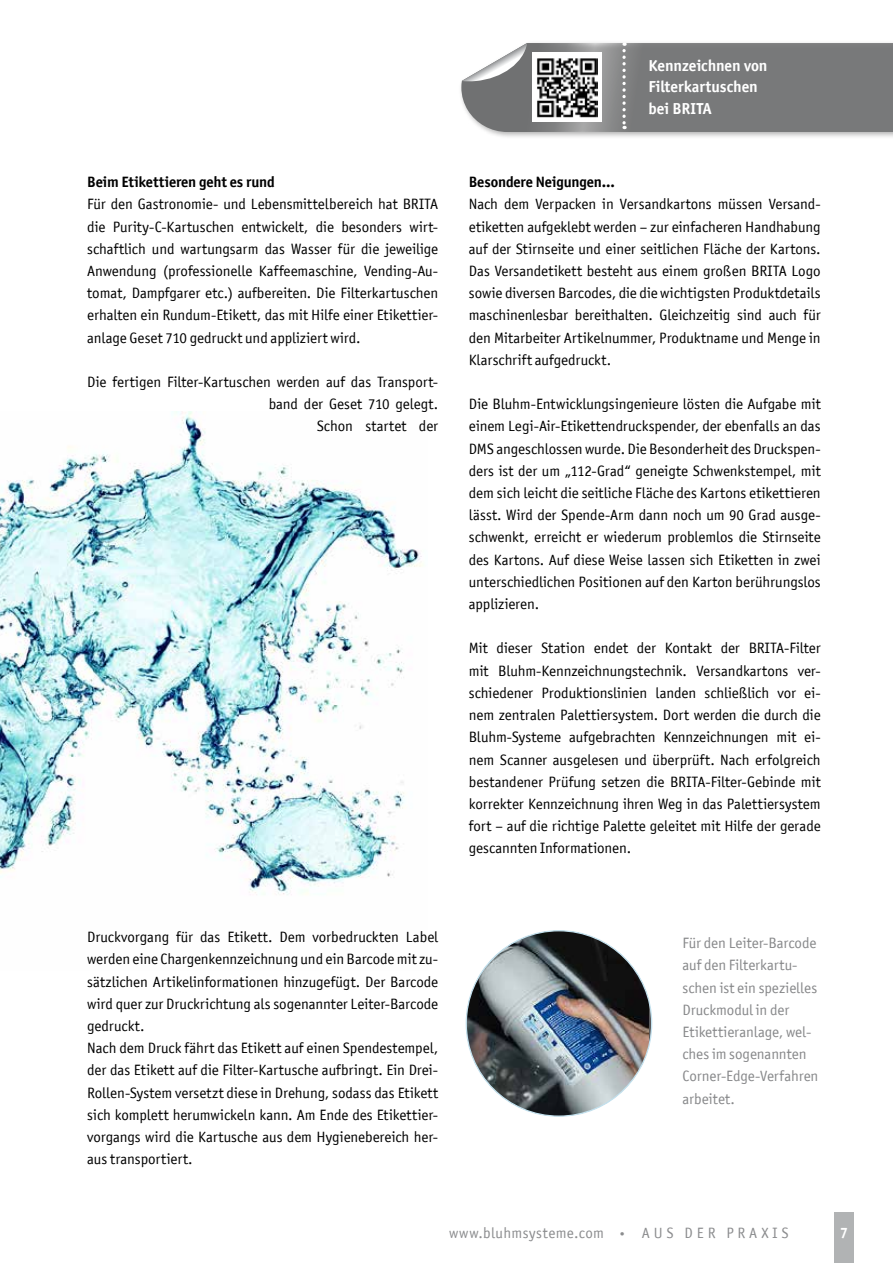
<style>
.page{position:relative;width:893px;height:1263px;background:#fff}
.page>*{position:absolute;margin:0;border:0;box-sizing:border-box;transform-origin:0 0}
.t1{font:700 15.9px/21.5px "Officina San ITC";color:#fff}
.t2{font:15px/22.2px "Officina San ITC";color:#000}
.t3{font:15px/22.2px "Officina San ITC";color:#87888a}
.t4{font:15px "Officina San ITC";letter-spacing:.03em;color:#8b8c8e}
.t5{font:700 15px "Officina San ITC";color:#fff}
.s1{font-weight:700}
.s2{font-size:12px}
</style>
<div class="page">
<div style="left:834px;top:1212px;width:20px;height:51px;background:#b1b3b4"></div>
<img style="left:0;top:411px;width:423px;height:484px">
<img style="left:466px;top:931px;width:183px;height:184px">
<div style="left:458px;top:40px;width:435px;height:99px;background:#000;opacity:.29"></div>
<svg style="left:461px;top:43px;width:432px;height:89px;background:#838485"></svg>
<div style="left:532px;top:53px;width:69px;height:69px;background:#fff"></div>
<img style="left:537px;top:58px;width:60px;height:60px">
<p class="t2" style="left:87px;top:171px;width:353px"><span class="s1">Beim Etikettieren geht es rund<br></span>Für den Gastronomie- und Lebensmittelbereich hat BRITA die Purity-C-Kartuschen entwickelt, die besonders wirt&shy;schaftlich und wartungsarm das Wasser für die jeweilige Anwendung (professionelle Kaffeemaschine, Vending-Au&shy;tomat, Dampfgarer etc.) aufbereiten. Die Filterkartuschen erhalten ein Rundum-Etikett, das mit Hilfe einer Etikettier&shy;anlage Geset 710 gedruckt und appliziert wird.</p>
<p class="t2" style="left:87px;top:371px;width:352px;text-align:right">Die fertigen Filter-Kartuschen werden auf das Transport&shy;band der Geset 710 gelegt.<br>Schon startet der</p>
<p class="t1" style="left:648px;top:55px;width:121px">Kennzeichnen von<br>Filterkartuschen bei BRITA</p>
<p class="t2" style="left:469px;top:171px;width:353px"><span class="s1">Besondere Neigungen...<br></span>Nach dem Verpacken in Versandkartons müssen Versand&shy;etiketten aufgeklebt werden – zur einfacheren Handhabung auf der Stirnseite und einer seitlichen Fläche der Kartons.<br>Das Versandetikett besteht aus einem großen BRITA Logo sowie diversen Barcodes, die die wichtigsten Produktdetails maschinenlesbar bereithalten. Gleichzeitig sind auch für den Mitarbeiter Artikelnummer, Produktname und Menge in Klarschrift aufgedruckt.</p>
<p class="t2" style="left:469px;top:393px;width:353px;text-align:justify">Die Bluhm-Entwicklungsingenieure lösten die Aufgabe mit einem Legi-Air-Etikettendruckspender, der ebenfalls an das DMS angeschlossen wurde. Die Besonderheit des Druckspen&shy;ders ist der um „112-Grad“ geneigte Schwenkstempel, mit dem sich leicht die seitliche Fläche des Kartons etikettieren lässt. Wird der Spende-Arm dann noch um 90 Grad ausge&shy;schwenkt, erreicht er wiederum problemlos die Stirnseite des Kartons. Auf diese Weise lassen sich Etiketten in zwei unterschiedlichen Positionen auf den Karton berührungslos applizieren.</p>
<p class="t2" style="left:469px;top:637px;width:353px;text-align:justify">Mit dieser Station endet der Kontakt der BRITA-Filter mit Bluhm-Kennzeichnungstechnik. Versandkartons ver&shy;schiedener Produktionslinien landen schließlich vor ei&shy;nem zentralen Palettiersystem. Dort werden die durch die Bluhm-Systeme aufgebrachten Kennzeichnungen mit ei&shy;nem Scanner ausgelesen und überprüft. Nach erfolgreich bestandener Prüfung setzen die BRITA-Filter-Gebinde mit korrekter Kennzeichnung ihren Weg in das Palettiersystem fort – auf die richtige Palette geleitet mit Hilfe der gerade gescannten Informationen.</p>
<p class="t2" style="left:87px;top:926px;width:353px">Druckvorgang für das Etikett. Dem vorbedruckten Label werden eine Chargenkennzeichnung und ein Barcode mit zu&shy;sätzlichen Artikelinformationen hinzugefügt. Der Barcode wird quer zur Druckrichtung als sogenannter Leiter-Barcode gedruckt.<br>Nach dem Druck fährt das Etikett auf einen Spendestempel, der das Etikett auf die Filter-Kartusche aufbringt. Ein Drei-Rollen-System versetzt diese in Drehung, sodass das Etikett sich komplett herumwickeln kann. Am Ende des Etikettier&shy;vorgangs wird die Kartusche aus dem Hygienebereich her&shy;aus transportiert.</p>
<p class="t3" style="left:682px;top:932px;width:137px">Für den Leiter-Barcode auf den Filterkartu&shy;schen ist ein spezielles<br>Druckmodul in der<br>Etikettieranlage, wel&shy;ches im sogenannten<br>Corner-Edge-Verfahren arbeitet.</p>
<p class="t4" style="left:449px;top:1224px;width:341px">www.bluhmsysteme.com <span class="s2">•</span> A U S D E R P R A X I S</p>
<p class="t5" style="left:840px;top:1223px;width:10px">7</p>
</div>
